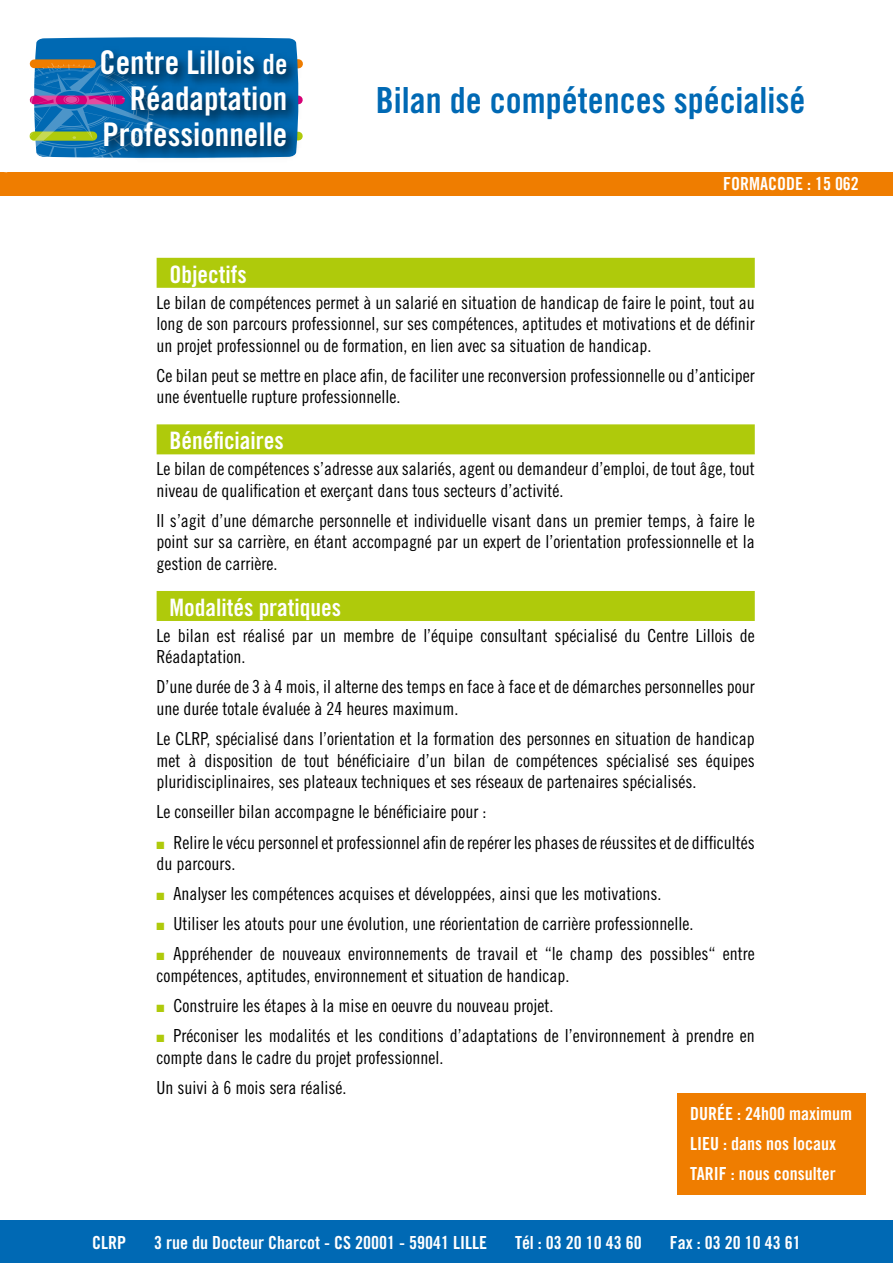
<style>
.page{position:relative;width:893px;height:1263px;background:#fff}
.page>*{position:absolute;margin:0;border:0;box-sizing:border-box;transform-origin:0 0}
.t1{font:36px "Trade Gothic Bold Cond Twenty";color:#0069b4}
.t2{font:32.7px/35.8px "Trade Gothic Bold Cond Twenty";color:#fff;text-align:right}
.t3{font:24px "Trade Gothic Bold Cond Twenty";color:#fff}
.t4{font:18px/21.6px "Trade Gothic Cond Eighteen";color:#000}
.t5{font:18px/30.2px "Trade Gothic Bold Cond Twenty";color:#fff}
.s1{font-size:27.9px}
.s2{color:#afca0b}
</style>
<div class="page">
<div style="left:0;top:172px;width:893px;height:24px;background:#ef7d00"></div>
<svg style="left:29px;top:37px;width:235px;height:121px;background:#5483a4"></svg>
<img style="left:91px;top:38px;width:212px;height:120px">
<div style="left:0;top:1220px;width:893px;height:43px;background:#0069b4"></div>
<div style="left:157px;top:258px;width:598px;height:30px;background:#afca0b"></div>
<div style="left:157px;top:424px;width:598px;height:30px;background:#afca0b"></div>
<div style="left:157px;top:591px;width:598px;height:30px;background:#afca0b"></div>
<div style="left:677px;top:1093px;width:189px;height:102px;background:#ef7d00"></div>
<h2 class="t2" style="left:99px;top:45px;width:189px">Centre Lillois <span class="s1">de<br></span>Réadaptation<br>Professionnelle</h2>
<h1 class="t1" style="left:376px;top:78px;width:431px">Bilan de compétences spécialisé</h1>
<p class="t5" style="left:723px;top:169px;width:137px">FORMACODE : 15 062</p>
<h3 class="t3" style="left:169px;top:260px;width:79px">Objectifs</h3>
<p class="t4" style="left:157px;top:291px;width:600px;text-align:justify">Le bilan de compétences permet à un salarié en situation de handicap de faire le point, tout au long de son parcours professionnel, sur ses compétences, aptitudes et motivations et de définir un projet professionnel ou de formation, en lien avec sa situation de handicap.</p>
<p class="t4" style="left:157px;top:364px;width:600px">Ce bilan peut se mettre en place afin, de faciliter une reconversion professionnelle ou d’anticiper une éventuelle rupture professionnelle.</p>
<h3 class="t3" style="left:169px;top:426px;width:116px">Bénéficiaires</h3>
<p class="t4" style="left:157px;top:458px;width:600px">Le bilan de compétences s’adresse aux salariés, agent ou demandeur d’emploi, de tout âge, tout niveau de qualification et exerçant dans tous secteurs d’activité.</p>
<p class="t4" style="left:157px;top:509px;width:600px;text-align:justify">Il s’agit d’une démarche personnelle et individuelle visant dans un premier temps, à faire le point sur sa carrière, en étant accompagné par un expert de l’orientation professionnelle et la gestion de carrière.</p>
<h3 class="t3" style="left:169px;top:593px;width:173px">Modalités pratiques</h3>
<p class="t4" style="left:157px;top:624px;width:600px">Le bilan est réalisé par un membre de l’équipe consultant spécialisé du Centre Lillois de<br>Réadaptation.</p>
<p class="t4" style="left:157px;top:676px;width:600px">D’une durée de 3 à 4 mois, il alterne des temps en face à face et de démarches personnelles pour une durée totale évaluée à 24 heures maximum.</p>
<p class="t4" style="left:157px;top:728px;width:600px;text-align:justify">Le CLRP, spécialisé dans l’orientation et la formation des personnes en situation de handicap met à disposition de tout bénéficiaire d’un bilan de compétences spécialisé ses équipes pluridisciplinaires, ses plateaux techniques et ses réseaux de partenaires spécialisés.</p>
<p class="t4" style="left:157px;top:801px;width:331px">Le conseiller bilan accompagne le bénéficiaire pour :</p>
<p class="t4" style="left:157px;top:831px;width:600px"><span class="s2">■</span> Relire le vécu personnel et professionnel afin de repérer les phases de réussites et de difficultés du parcours.</p>
<p class="t4" style="left:157px;top:883px;width:506px"><span class="s2">■</span> Analyser les compétences acquises et développées, ainsi que les motivations.</p>
<p class="t4" style="left:157px;top:913px;width:538px"><span class="s2">■</span> Utiliser les atouts pour une évolution, une réorientation de carrière professionnelle.</p>
<p class="t4" style="left:157px;top:943px;width:600px"><span class="s2">■</span> Appréhender de nouveaux environnements de travail et “le champ des possibles“ entre compétences, aptitudes, environnement et situation de handicap.</p>
<p class="t4" style="left:157px;top:995px;width:398px"><span class="s2">■</span> Construire les étapes à la mise en oeuvre du nouveau projet.</p>
<p class="t4" style="left:157px;top:1025px;width:600px"><span class="s2">■</span> Préconiser les modalités et les conditions d’adaptations de l’environnement à prendre en compte dans le cadre du projet professionnel.</p>
<p class="t4" style="left:157px;top:1076px;width:191px">Un suivi à 6 mois sera réalisé.</p>
<p class="t5" style="left:690px;top:1098px;width:163px">DURÉE : 24h00 maximum<br>LIEU : dans nos locaux<br>TARIF : nous consulter</p>
<p class="t5" style="left:92px;top:1227px;width:36px">CLRP</p>
<p class="t5" style="left:154px;top:1227px;width:334px">3 rue du Docteur Charcot - CS 20001 - 59041 LILLE</p>
<p class="t5" style="left:515px;top:1227px;width:128px">Tél : 03 20 10 43 60</p>
<p class="t5" style="left:670px;top:1227px;width:132px">Fax : 03 20 10 43 61</p>
</div>
